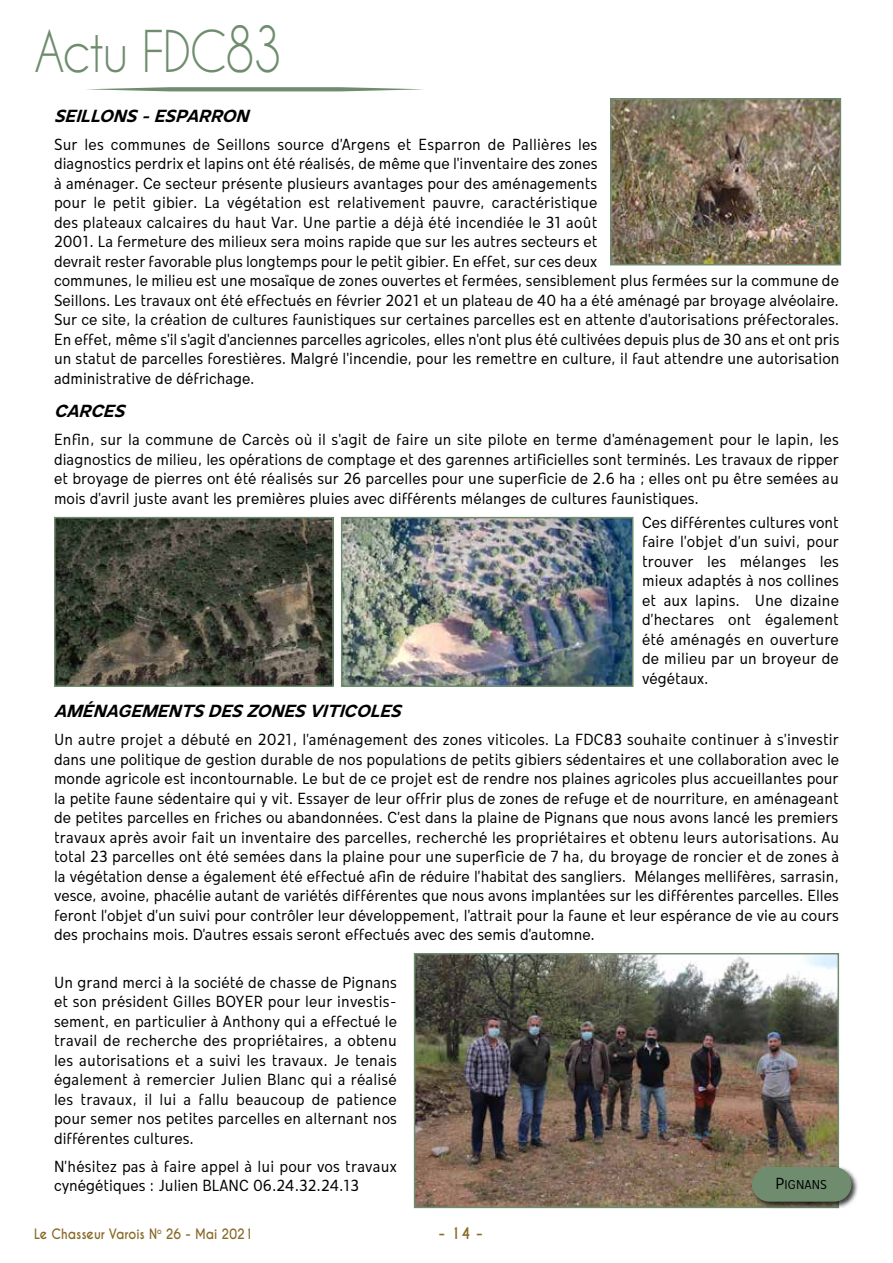
<style>
.page{position:relative;width:893px;height:1263px;background:#fff}
.page>*{position:absolute;margin:0;border:0;box-sizing:border-box;transform-origin:0 0}
.t1{font:54px "Caviar Dreams";letter-spacing:-.04em;color:#6f8d6e;scale:.9 1}
.t2{font:italic 700 18px "Mollen Personal Use";color:#000}
.t3{font:condensed 16.5px/19.5px "Mollen Personal Use";color:#000;text-align:justify}
.t4{font:700 15px "Caviar Dreams";color:#876926}
.t5{font:700 13.5px "Caviar Dreams";color:#876926;scale:.9 1}
.t6{font:13.2px "Mollen Personal Use Narrow SC800";color:#000}
.s1{font-size:59.4px}
.s2{font-size:16.5px}
</style>
<div class="page">
<img style="left:613px;top:101px;width:225px;height:161px">
<div style="left:610px;top:98px;width:231px;height:167px;border:2px solid #6f8d6e"></div>
<img style="left:57px;top:520px;width:274px;height:164px">
<div style="left:54px;top:517px;width:280px;height:170px;border:2px solid #6f8d6e"></div>
<img style="left:344px;top:520px;width:286px;height:164px">
<div style="left:341px;top:517px;width:292px;height:170px;border:2px solid #6f8d6e"></div>
<img style="left:417px;top:956px;width:419px;height:249px">
<div style="left:414px;top:953px;width:425px;height:255px;border:2px solid #6f8d6e"></div>
<div style="left:750px;top:1165px;width:109px;height:44px;background:#000;opacity:.75"></div>
<div style="left:752px;top:1167px;width:99px;height:35px;background:#6f8d6e;border-radius:17px"></div>
<svg style="left:86px;top:87px;width:338px;height:4px"></svg>
<h1 class="t1" style="left:34px;top:19px;width:278px">Actu FDC<span class="s1">83</span></h1>
<p class="t2" style="left:54px;top:105px;width:201px">SEILLONS -ESPARRON</p>
<p class="t3" style="left:54px;top:134px;width:787px;text-align:left">Sur les communes de Seillons source d’Argens et Esparron de Pallières les<br>diagnostics perdrix et lapins ont été réalisés, de même que l'inventaire des zones<br>à aménager. Ce secteur présente plusieurs avantages pour des aménagements<br>pour le petit gibier. La végétation est relativement pauvre, caractéristique<br>des plateaux calcaires du haut Var. Une partie a déjà été incendiée le 31 août<br>2001. La fermeture des milieux sera moins rapide que sur les autres secteurs et<br>devrait rester favorable plus longtemps pour le petit gibier. En effet, sur ces deux<br>communes, le milieu est une mosaïque de zones ouvertes et fermées, sensiblement plus fermées sur la commune de Seillons. Les travaux ont été effectués en février 2021 et un plateau de 40 ha a été aménagé par broyage alvéolaire.<br>Sur ce site, la création de cultures faunistiques sur certaines parcelles est en attente d'autorisations préfectorales.<br>En effet, même s'il s'agit d'anciennes parcelles agricoles, elles n'ont plus été cultivées depuis plus de 30 ans et ont pris un statut de parcelles forestières. Malgré l'incendie, pour les remettre en culture, il faut attendre une autorisation administrative de défrichage.</p>
<p class="t2" style="left:54px;top:401px;width:77px">CARCES</p>
<p class="t3" style="left:54px;top:430px;width:786px">Enfin, sur la commune de Carcès où il s'agit de faire un site pilote en terme d'aménagement pour le lapin, les diagnostics de milieu, les opérations de comptage et des garennes artificielles sont terminés. Les travaux de ripper et broyage de pierres ont été réalisés sur 26 parcelles pour une superficie de 2.6 ha ; elles ont pu être semées au mois d’avril juste avant les premières pluies avec différents mélanges de cultures faunistiques.</p>
<p class="t3" style="left:642px;top:512px;width:199px">Ces différentes cultures vont faire l’objet d’un suivi, pour trouver les mélanges les mieux adaptés à nos collines et aux lapins. Une dizaine d’hectares ont également été aménagés en ouverture de milieu par un broyeur de végétaux.</p>
<p class="t2" style="left:54px;top:701px;width:354px">AMÉNAGEMENTS DES ZONES VITICOLES</p>
<p class="t3" style="left:54px;top:730px;width:787px">Un autre projet a débuté en 2021, l’aménagement des zones viticoles. La FDC83 souhaite continuer à s’investir dans une politique de gestion durable de nos populations de petits gibiers sédentaires et une collaboration avec le monde agricole est incontournable. Le but de ce projet est de rendre nos plaines agricoles plus accueillantes pour la petite faune sédentaire qui y vit. Essayer de leur offrir plus de zones de refuge et de nourriture, en aménageant de petites parcelles en friches ou abandonnées. C’est dans la plaine de Pignans que nous avons lancé les premiers travaux après avoir fait un inventaire des parcelles, recherché les propriétaires et obtenu leurs autorisations. Au total 23 parcelles ont été semées dans la plaine pour une superficie de 7 ha, du broyage de roncier et de zones à la végétation dense a également été effectué afin de réduire l’habitat des sangliers. Mélanges mellifères, sarrasin, vesce, avoine, phacélie autant de variétés différentes que nous avons implantées sur les différentes parcelles. Elles feront l’objet d’un suivi pour contrôler leur développement, l’attrait pour la faune et leur espérance de vie au cours des prochains mois. D’autres essais seront effectués avec des semis d’automne.</p>
<p class="t3" style="left:54px;top:972px;width:345px">Un grand merci à la société de chasse de Pignans et son président Gilles BOYER pour leur investis&shy;sement, en particulier à Anthony qui a effectué le travail de recherche des propriétaires, a obtenu les autorisations et a suivi les travaux. Je tenais également à remercier Julien Blanc qui a réalisé les travaux, il lui a fallu beaucoup de patience pour semer nos petites parcelles en alternant nos différentes cultures.</p>
<p class="t3" style="left:54px;top:1156px;width:344px">N’hésitez pas à faire appel à lui pour vos travaux cynégétiques : Julien BLANC 06.24.32.24.13</p>
<p class="t6" style="left:776px;top:1177px;width:53px"><span class="s2">P</span>IGNANS</p>
<p class="t5" style="left:34px;top:1225px;width:245px">Le Chasseur Varois N<sup>o</sup> 26 - Mai 2021</p>
<p class="t4" style="left:439px;top:1224px;width:46px">- 14 -</p>
</div>
